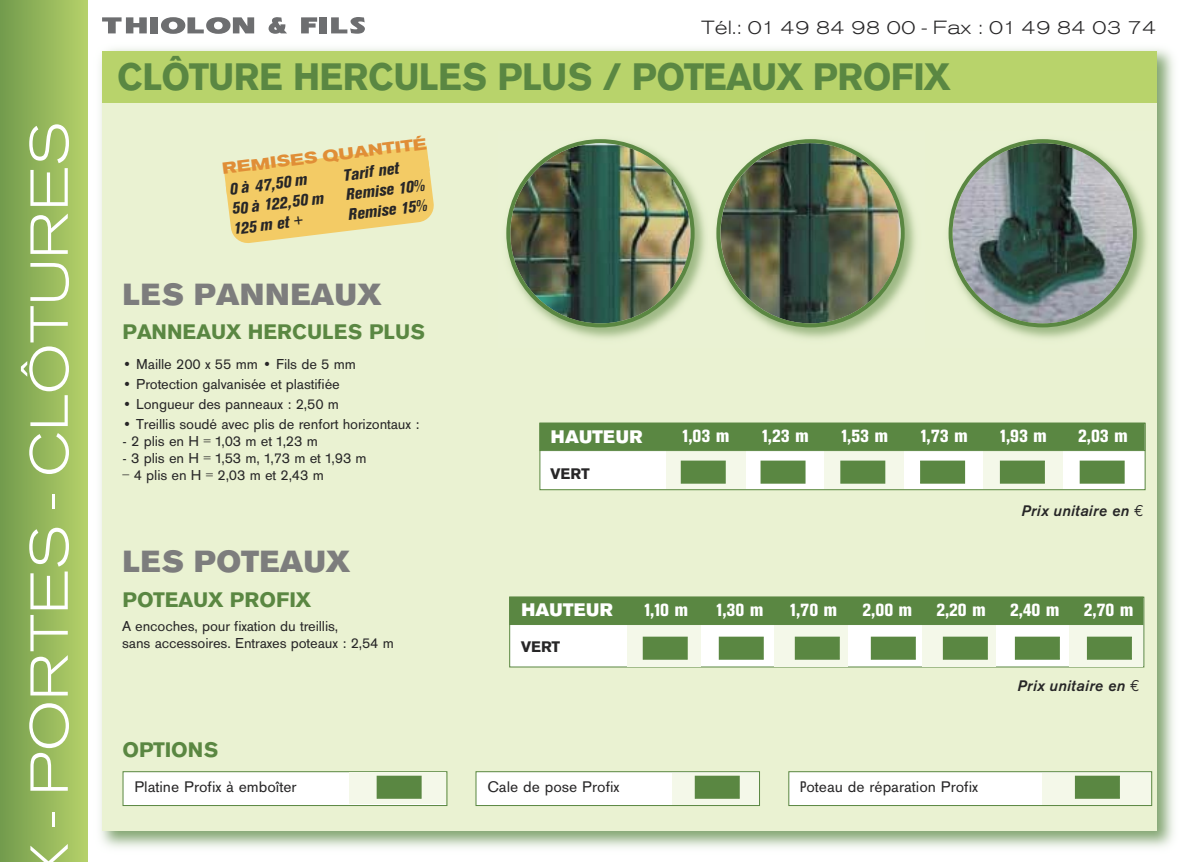
<style>
.page{position:relative;width:1191px;height:862px;background:#fff}
.page>*{position:absolute;margin:0;border:0;box-sizing:border-box;transform-origin:0 0}
.t1{font:56px "Agrotesk Light Extend";color:#fff}
.t2{font:700 40px "Agrotesk";letter-spacing:-.015em;color:#5a8742;scale:.95 1}
.t3{font:700 32px "Akzi Grotesk Xtra";color:#7d7d7d}
.t4{font:700 22px "Agrotesk";color:#5a8742}
.t5{font:20px "Agrotesk Light Extend";color:#272627}
.t6{font:19px "Agrotesk Bold Cond";color:#fff}
.t7{font:700 19px "Akzi Grotesk Xtra";color:#fff}
.t8{font:italic 17px "Agrotesk Super";color:#272627}
.t9{font:17px "Agrotesk Bold Extend";color:#e08e37}
.t10{font:16px "Agrotesk";color:#272627}
.t11{font:italic 500 16px "Agrotesk";color:#272627}
.t12{font:700 16px "Agrotesk";color:#272627}
.t13{font:15px/17px "Agrotesk";letter-spacing:-.01em;color:#272627}
.s1{font-family:"Euro Mono";font-weight:400;font-style:normal}
.s2{font-family:"Agrotesk Regu Semi Cond"}
</style>
<div class="page">
<div style="left:0;top:0;width:88px;height:862px;background:linear-gradient(to right,#729b4d,#b5d169)"></div>
<svg style="left:102px;top:17px;width:45px;height:16px"></svg>
<div style="left:150px;top:17px;width:8px;height:16px;background:#6d6e70"></div>
<svg style="left:161px;top:17px;width:93px;height:17px"></svg>
<svg style="left:268px;top:17px;width:19px;height:17px"></svg>
<svg style="left:301px;top:17px;width:16px;height:16px"></svg>
<div style="left:319px;top:17px;width:8px;height:16px;background:#6d6e70"></div>
<svg style="left:331px;top:17px;width:34px;height:17px"></svg>
<img style="left:100px;top:48px;width:1074px;height:800px">
<div style="left:102px;top:51px;width:1055px;height:780px;background:#eaf2d2"></div>
<div style="left:102px;top:51px;width:1055px;height:51px;background:#b8d36b"></div>
<img style="left:560px;top:193px;width:356px;height:146px">
<img style="left:506px;top:139px;width:188px;height:188px">
<img style="left:716px;top:139px;width:188px;height:188px">
<img style="left:1002px;top:193px;width:146px;height:146px">
<svg style="left:948px;top:139px;width:188px;height:188px"></svg>
<div style="left:540px;top:424px;width:604px;height:65px;background:#fff"></div>
<div style="left:539px;top:423px;width:606px;height:67px;border:1px solid #5a8742"></div>
<div style="left:666px;top:423px;width:79px;height:66px;background:#f4f8e9"></div>
<div style="left:824px;top:423px;width:80px;height:66px;background:#f4f8e9"></div>
<div style="left:983px;top:423px;width:80px;height:66px;background:#f4f8e9"></div>
<div style="left:540px;top:424px;width:604px;height:26px;background:#5a8742"></div>
<div style="left:539px;top:423px;width:606px;height:28px;border:1px solid #5a8742"></div>
<div style="left:510px;top:597px;width:633px;height:69px;background:#fff"></div>
<div style="left:627px;top:597px;width:74px;height:69px;background:#f4f8e9"></div>
<div style="left:774px;top:597px;width:74px;height:69px;background:#f4f8e9"></div>
<div style="left:922px;top:597px;width:73px;height:69px;background:#f4f8e9"></div>
<div style="left:1069px;top:597px;width:74px;height:69px;background:#f4f8e9"></div>
<div style="left:510px;top:597px;width:632px;height:27px;background:#5a8742"></div>
<div style="left:509px;top:596px;width:634px;height:29px;border:1px solid #5a8742"></div>
<div style="left:123px;top:772px;width:323px;height:33px;background:#fff"></div>
<div style="left:122px;top:771px;width:325px;height:35px;border:1px solid #5a8742"></div>
<div style="left:349px;top:772px;width:97px;height:32px;background:#f4f8e9"></div>
<div style="left:476px;top:772px;width:283px;height:33px;background:#fff"></div>
<div style="left:475px;top:771px;width:285px;height:35px;border:1px solid #5a8742"></div>
<div style="left:672px;top:772px;width:86px;height:32px;background:#f4f8e9"></div>
<div style="left:789px;top:772px;width:362px;height:33px;background:#fff"></div>
<div style="left:788px;top:771px;width:364px;height:35px;border:1px solid #5a8742"></div>
<div style="left:1042px;top:772px;width:108px;height:32px;background:#f4f8e9"></div>
<svg style="left:224px;top:146px;width:210px;height:97px"></svg>
<div style="left:681px;top:461px;width:44px;height:22px;background:#5a8742"></div>
<div style="left:643px;top:637px;width:44px;height:22px;background:#5a8742"></div>
<div style="left:719px;top:637px;width:44px;height:22px;background:#5a8742"></div>
<div style="left:795px;top:637px;width:44px;height:22px;background:#5a8742"></div>
<div style="left:871px;top:637px;width:44px;height:22px;background:#5a8742"></div>
<div style="left:943px;top:637px;width:44px;height:22px;background:#5a8742"></div>
<div style="left:1015px;top:637px;width:44px;height:22px;background:#5a8742"></div>
<div style="left:1087px;top:637px;width:44px;height:22px;background:#5a8742"></div>
<div style="left:1075px;top:776px;width:44px;height:22px;background:#5a8742"></div>
<div style="left:695px;top:776px;width:44px;height:22px;background:#5a8742"></div>
<div style="left:377px;top:776px;width:44px;height:22px;background:#5a8742"></div>
<div style="left:761px;top:461px;width:43px;height:22px;background:#5a8742"></div>
<div style="left:760px;top:461px;width:45px;height:22px;border:1px solid #5a8742"></div>
<div style="left:841px;top:461px;width:43px;height:22px;background:#5a8742"></div>
<div style="left:840px;top:461px;width:45px;height:22px;border:1px solid #5a8742"></div>
<div style="left:921px;top:461px;width:43px;height:22px;background:#5a8742"></div>
<div style="left:920px;top:461px;width:45px;height:22px;border:1px solid #5a8742"></div>
<div style="left:1000px;top:461px;width:44px;height:22px;background:#5a8742"></div>
<div style="left:1080px;top:461px;width:43px;height:22px;background:#5a8742"></div>
<div style="left:1079px;top:461px;width:45px;height:22px;border:1px solid #5a8742"></div>
<h1 class="t1" style="left:30px;top:826px;width:706px;rotate:-90deg">- PORTES - CLÔTURES</h1>
<h3 class="t5" style="left:701px;top:21px;width:457px">Tél.: 01 49 84 98 00 - Fax : 01 49 84 03 74</h3>
<h2 class="t2" style="left:117px;top:61px;width:878px">CLÔTURE HERCULES PLUS / POTEAUX PROFIX</h2>
<p class="t9" style="left:221px;top:162px;width:208px;rotate:-7deg">REMISES QUANTITÉ</p>
<p class="t8" style="left:228px;top:183px;width:81px;rotate:-7deg">0 à 47,50 m</p>
<p class="t8" style="left:343px;top:169px;width:58px;rotate:-7deg">Tarif net</p>
<p class="t8" style="left:345px;top:189px;width:80px;rotate:-7deg">Remise 10%</p>
<p class="t8" style="left:230px;top:203px;width:96px;rotate:-7deg">50 à 122,50 m</p>
<p class="t8" style="left:348px;top:209px;width:80px;rotate:-7deg">Remise 15%</p>
<p class="t8" style="left:233px;top:223px;width:71px;rotate:-7deg">125 m et +</p>
<h3 class="t3" style="left:122px;top:285px;width:260px">LES PANNEAUX</h3>
<h3 class="t4" style="left:122px;top:323px;width:304px">PANNEAUX HERCULES PLUS</h3>
<p class="t13" style="left:122px;top:357px;width:235px">• Maille 200 x 55 mm • Fils de 5 mm</p>
<p class="t13" style="left:122px;top:377px;width:219px">• Protection galvanisée et plastifiée</p>
<p class="t13" style="left:122px;top:397px;width:218px">• Longueur des panneaux : 2,50 m</p>
<p class="t13" style="left:122px;top:417px;width:299px">• Treillis soudé avec plis de renfort horizontaux :</p>
<p class="t13" style="left:122px;top:434px;width:197px">- 2 plis en H = 1,03 m et 1,23 m</p>
<p class="t13" style="left:122px;top:451px;width:246px">- 3 plis en H = 1,53 m, 1,73 m et 1,93 m</p>
<p class="t13" style="left:122px;top:468px;width:203px">– 4 plis en H = 2,03 m et 2,43 m</p>
<h3 class="t3" style="left:122px;top:552px;width:229px">LES POTEAUX</h3>
<h3 class="t4" style="left:122px;top:591px;width:190px">POTEAUX PROFIX</h3>
<p class="t13" style="left:122px;top:619px;width:273px">A encoches, pour fixation du treillis,<br>sans accessoires. Entraxes poteaux : 2,54 m</p>
<h3 class="t4" style="left:122px;top:741px;width:97px">OPTIONS</h3>
<p class="t7" style="left:550px;top:430px;width:94px">HAUTEUR</p>
<p class="t6" style="left:682px;top:428px;width:48px">1,03 m</p>
<p class="t6" style="left:762px;top:428px;width:48px">1,23 m</p>
<p class="t6" style="left:841px;top:428px;width:48px">1,53 m</p>
<p class="t6" style="left:920px;top:428px;width:48px">1,73 m</p>
<p class="t6" style="left:1000px;top:428px;width:48px">1,93 m</p>
<p class="t6" style="left:1078px;top:428px;width:51px">2,03 m</p>
<p class="t12" style="left:550px;top:467px;width:40px">VERT</p>
<p class="t11" style="left:1021px;top:504px;width:124px">Prix unitaire en <span class="s1">€</span></p>
<p class="t7" style="left:521px;top:604px;width:94px">HAUTEUR</p>
<p class="t6" style="left:644px;top:602px;width:45px">1,10 m</p>
<p class="t6" style="left:716px;top:602px;width:48px">1,30 m</p>
<p class="t6" style="left:790px;top:602px;width:48px">1,70 m</p>
<p class="t6" style="left:862px;top:602px;width:51px">2,00 m</p>
<p class="t6" style="left:936px;top:602px;width:51px">2,20 m</p>
<p class="t6" style="left:1010px;top:602px;width:51px">2,40 m</p>
<p class="t6" style="left:1083px;top:602px;width:51px">2,70 m</p>
<p class="t12" style="left:521px;top:641px;width:40px">VERT</p>
<p class="t11" style="left:1017px;top:679px;width:124px">Prix unitaire en <span class="s1">€</span></p>
<p class="t10" style="left:134px;top:781px;width:164px">Platine Profix à emboîter</p>
<p class="t10" style="left:487px;top:781px;width:134px">Cale de pose Profix</p>
<p class="t10" style="left:800px;top:781px;width:179px"><span class="s2">P</span>oteau de réparation Profix</p>
</div>
